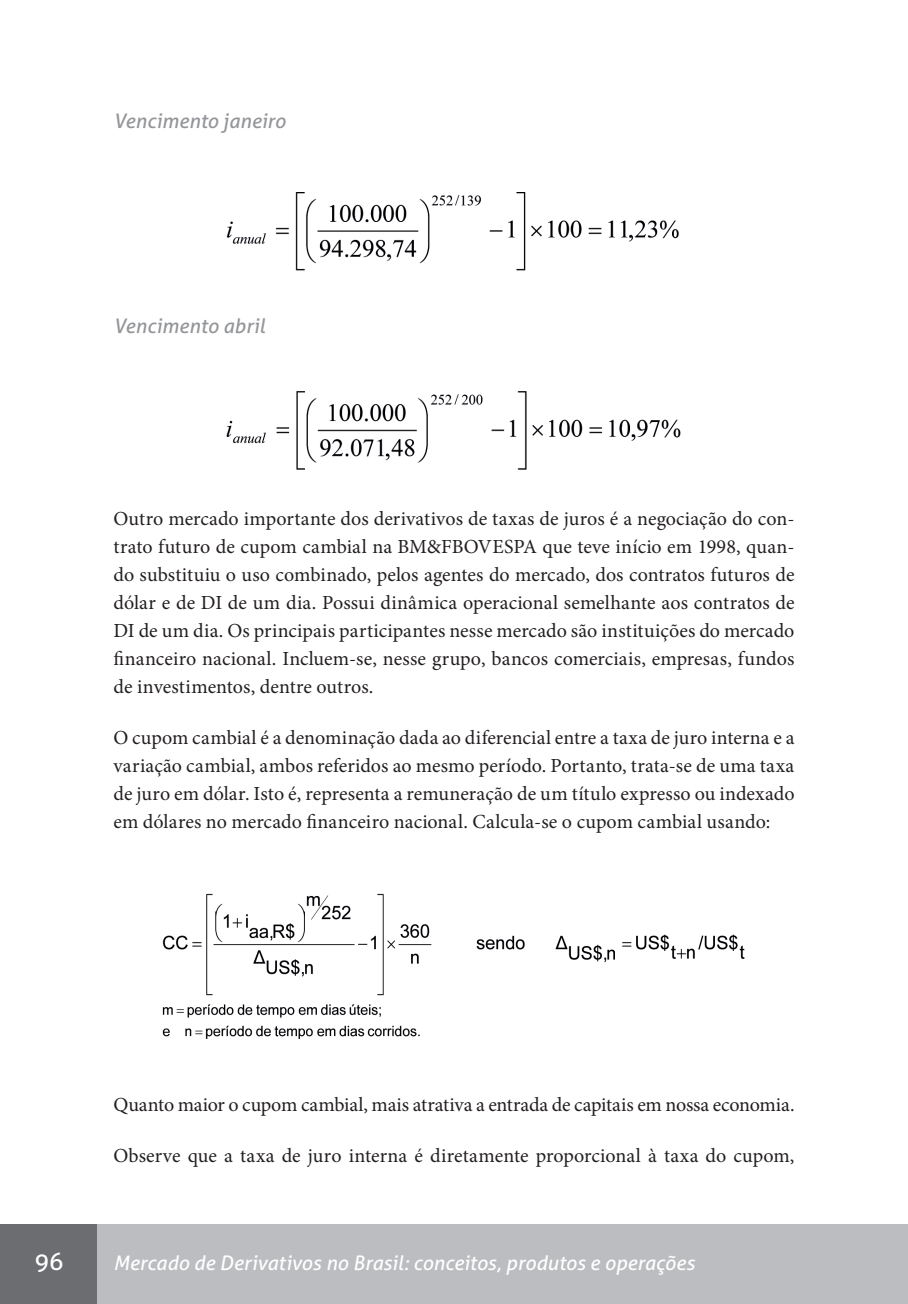
<style>
.page{position:relative;width:908px;height:1304px;background:#fff}
.page>*{position:absolute;margin:0;border:0;box-sizing:border-box;transform-origin:0 0}
.t1{font:24px "Aller";color:#fff}
.t2{font:20px/28.2px "Minion Pro";color:#231f20;text-align:justify}
.t3{font:italic 20px "Aller";letter-spacing:.005em;color:#fff}
.t4{font:italic 20px "Aller";letter-spacing:.005em;color:#939598}
</style>
<div class="page">
<div style="left:0;top:1225px;width:907px;height:79px;background:#bcbdc0"></div>
<div style="left:0;top:1225px;width:96px;height:79px;background:#6c6d70"></div>
<img style="left:226px;top:192px;width:453px;height:79px">
<img style="left:226px;top:391px;width:455px;height:79px">
<img style="left:162px;top:893px;width:583px;height:146px">
<p class="t4" style="left:113px;top:109px;width:173px">Vencimento janeiro</p>
<p class="t4" style="left:113px;top:313px;width:153px">Vencimento abril</p>
<p class="t2" style="left:113px;top:504px;width:682px">Outro mercado importante dos derivativos de taxas de juros é a negociação do con&shy;trato futuro de cupom cambial na BM&amp;FBOVESPA que teve início em 1998, quan&shy;do substituiu o uso combinado, pelos agentes do mercado, dos contratos futuros de dólar e de DI de um dia. Possui dinâmica operacional semelhante aos contratos de DI de um dia. Os principais participantes nesse mercado são instituições do mercado financeiro nacional. Incluem-se, nesse grupo, bancos comerciais, empresas, fundos de investimentos, dentre outros.</p>
<p class="t2" style="left:113px;top:724px;width:682px">O cupom cambial é a denominação dada ao diferencial entre a taxa de juro interna e a variação cambial, ambos referidos ao mesmo período. Portanto, trata-se de uma taxa de juro em dólar. Isto é, representa a remuneração de um título expresso ou indexado em dólares no mercado financeiro nacional. Calcula-se o cupom cambial usando:</p>
<p class="t2" style="left:113px;top:1091px;width:682px">Quanto maior o cupom cambial, mais atrativa a entrada de capitais em nossa economia.</p>
<p class="t2" style="left:113px;top:1142px;width:682px">Observe que a taxa de juro interna é diretamente proporcional à taxa do cupom,</p>
<p class="t1" style="left:35px;top:1247px;width:30px">96</p>
<p class="t3" style="left:113px;top:1251px;width:582px">Mercado de Derivativos no Brasil: conceitos, produtos e operações</p>
</div>
